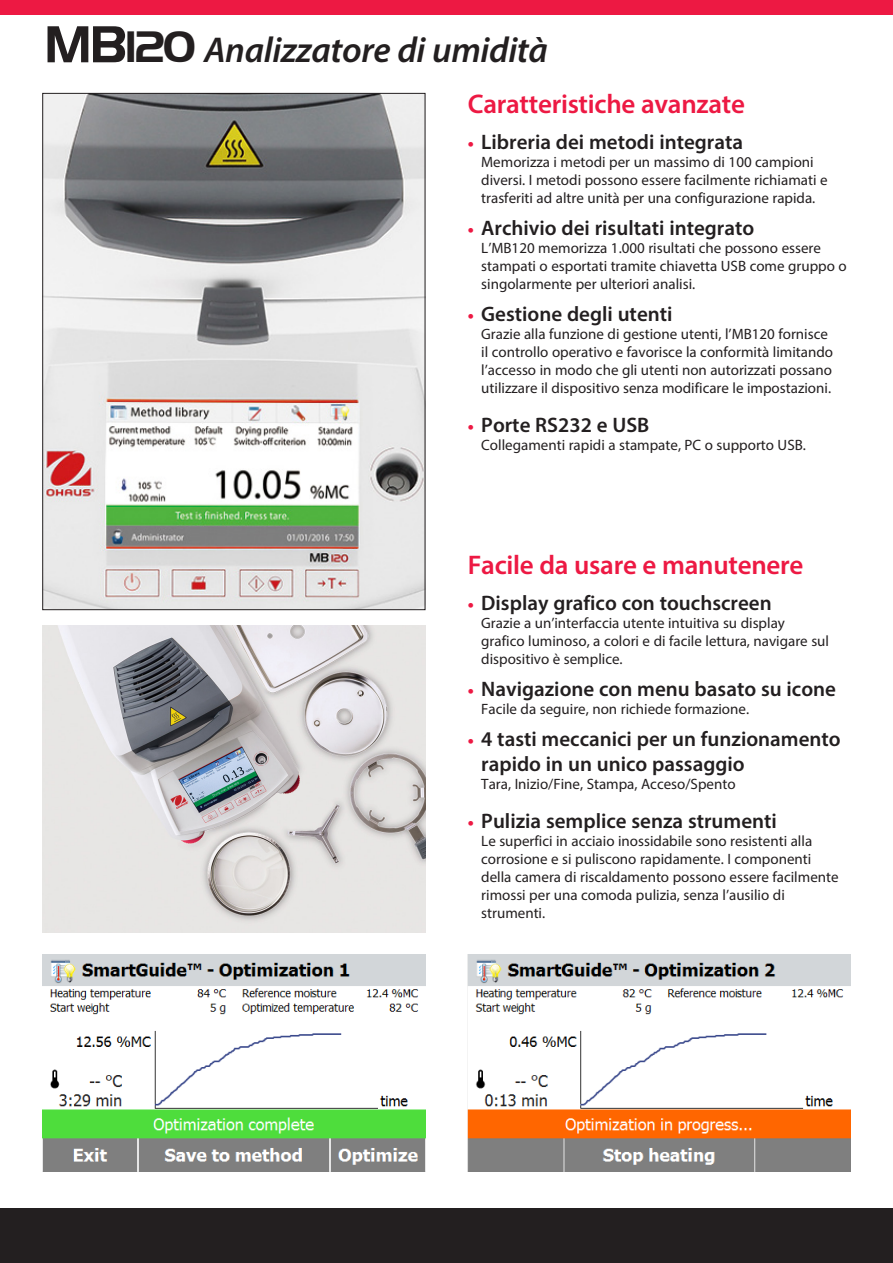
<style>
.page{position:relative;width:893px;height:1263px;background:#fff}
.page>*{position:absolute;margin:0;border:0;box-sizing:border-box;transform-origin:0 0}
.Back_Product_Name{font:italic 600 36px "Myriad Pro";letter-spacing:-.01em;color:#231f20}
.Interior_Paragraph_H{font:600 27px "Myriad Pro";letter-spacing:-.01em;color:#ed1943}
.t1{font:600 21px/25.2px "Myriad Pro";color:#231f20}
.t2{font:15px/18px "Myriad Pro";color:#231f20}
.s1{font-family:"Handel Got D";font-weight:700;font-style:normal;font-size:54px}
.s2{font-family:"Handel Got D";font-weight:700;font-style:normal;font-size:45.9px}
.s3{font-weight:700;font-size:18px;color:#ed1943}
</style>
<div class="page">
<div style="left:0;top:0;width:893px;height:15px;background:#ed1943"></div>
<div style="left:0;top:1208px;width:893px;height:55px;background:#231f20"></div>
<img style="left:45px;top:95px;width:378px;height:513px">
<img style="left:43px;top:955px;width:382px;height:216px">
<img style="left:43px;top:626px;width:382px;height:306px">
<img style="left:468px;top:955px;width:382px;height:216px">
<p class="Back_Product_Name" style="left:44px;top:27px;width:506px"><span class="s1">MB</span><span class="s2">120</span> Analizzatore di umidità</p>
<p class="Interior_Paragraph_H" style="left:468px;top:87px;width:279px">Caratteristiche avanzate</p>
<p class="t1" style="left:468px;top:129px;width:277px"><span class="s3">•</span> Libreria dei metodi integrata</p>
<p class="t2" style="left:481px;top:153px;width:348px">Memorizza i metodi per un massimo di 100 campioni diversi. I metodi possono essere facilmente richiamati e trasferiti ad altre unità per una configurazione rapida.</p>
<p class="t1" style="left:468px;top:215px;width:288px"><span class="s3">•</span> Archivio dei risultati integrato</p>
<p class="t2" style="left:481px;top:239px;width:367px">L’MB120 memorizza 1.000 risultati che possono essere stampati o esportati tramite chiavetta USB come gruppo o singolarmente per ulteriori analisi.</p>
<p class="t1" style="left:468px;top:301px;width:206px"><span class="s3">•</span> Gestione degli utenti</p>
<p class="t2" style="left:481px;top:325px;width:353px">Grazie alla funzione di gestione utenti, l’MB120 fornisce il controllo operativo e favorisce la conformità limitando l’accesso in modo che gli utenti non autorizzati possano utilizzare il dispositivo senza modificare le impostazioni.</p>
<p class="t1" style="left:468px;top:412px;width:183px"><span class="s3">•</span> Porte RS232 e USB</p>
<p class="t2" style="left:481px;top:436px;width:326px">Collegamenti rapidi a stampate, PC o supporto USB.</p>
<p class="Interior_Paragraph_H" style="left:468px;top:548px;width:337px">Facile da usare e manutenere</p>
<p class="t1" style="left:468px;top:590px;width:305px"><span class="s3">•</span> Display grafico con touchscreen</p>
<p class="t2" style="left:481px;top:614px;width:349px">Grazie a un’interfaccia utente intuitiva su display grafico luminoso, a colori e di facile lettura, navigare sul dispositivo è semplice.</p>
<p class="t1" style="left:468px;top:676px;width:370px"><span class="s3">•</span> Navigazione con menu basato su icone</p>
<p class="t2" style="left:481px;top:700px;width:269px">Facile da seguire, non richiede formazione.</p>
<p class="t1" style="left:481px;top:726px;width:361px;text-indent:-14px"><span class="s3">•</span> 4 tasti meccanici per un funzionamento rapido in un unico passaggio</p>
<p class="t2" style="left:481px;top:775px;width:256px">Tara, Inizio/Fine, Stampa, Acceso/Spento</p>
<p class="t1" style="left:468px;top:808px;width:311px"><span class="s3">•</span> Pulizia semplice senza strumenti</p>
<p class="t2" style="left:481px;top:832px;width:359px">Le superfici in acciaio inossidabile sono resistenti alla corrosione e si puliscono rapidamente. I componenti della camera di riscaldamento possono essere facilmente rimossi per una comoda pulizia, senza l’ausilio di strumenti.</p>
</div>
